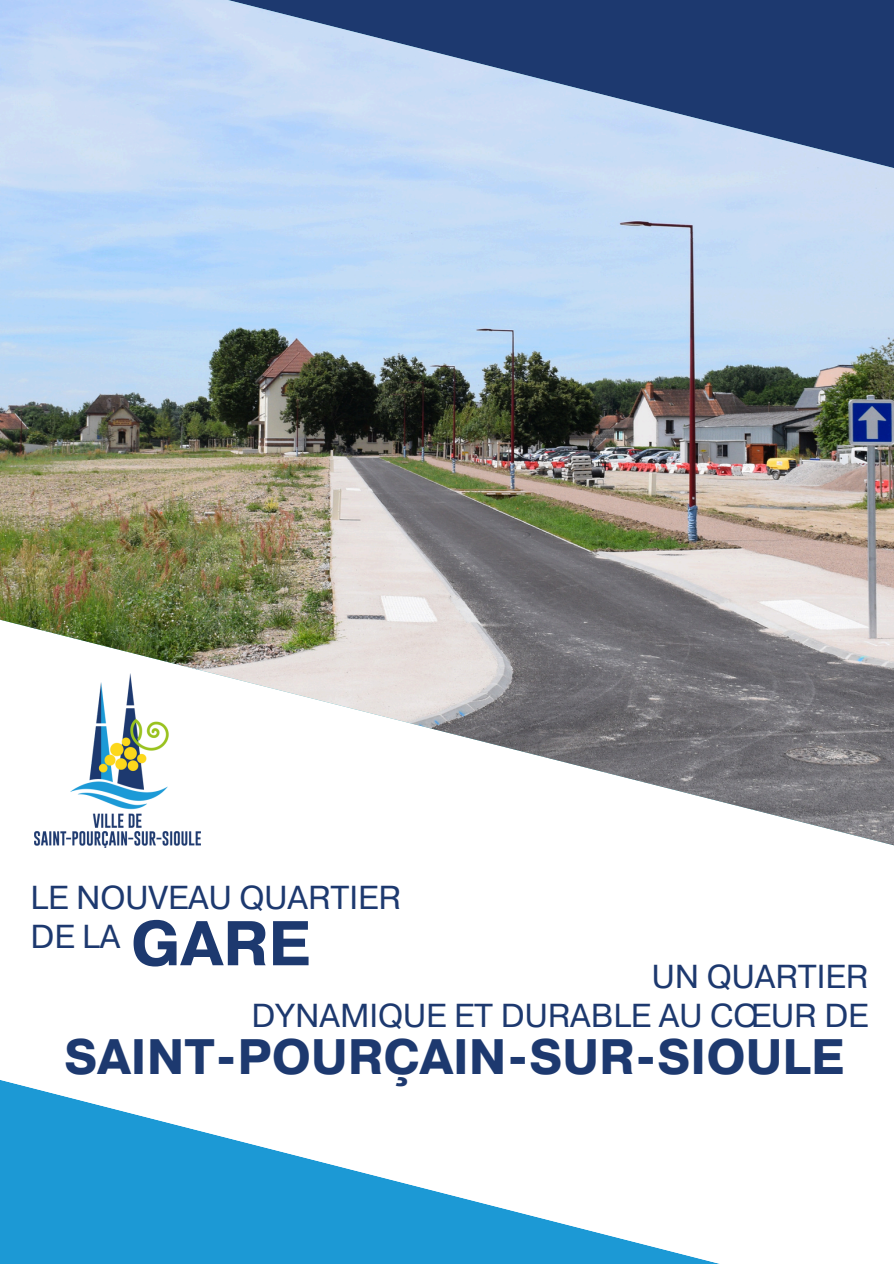
<style>
.page{position:relative;width:894px;height:1264px;background:#fff}
.page>*{position:absolute;margin:0;border:0;box-sizing:border-box;transform-origin:0 0}
.t1{font:700 63px "Pragmatica";color:#1d396f}
.t2{font:700 49.5px "Pragmatica";color:#1d396f}
.t3{font:33px "Pragmatica";color:#1d396f}
</style>
<div class="page">
<img style="left:0;top:0;width:893px;height:846px">
<img style="left:35px;top:673px;width:165px;height:174px">
<svg style="left:0;top:1080px;width:716px;height:183px;fill:#1c99d5"></svg>
<p class="t3" style="left:31px;top:875px;width:371px">LE NOUVEAU QUARTIER</p>
<h1 class="t3" style="left:31px;top:915px;width:91px">DE LA</h1>
<p class="t1" style="left:131px;top:901px;width:180px">GARE</p>
<p class="t3" style="left:651px;top:954px;width:218px">UN QUARTIER</p>
<h2 class="t3" style="left:251px;top:993px;width:618px">DYNAMIQUE ET DURABLE AU CŒUR DE</h2>
<p class="t2" style="left:64px;top:1024px;width:781px">SAINT-POURÇAIN-SUR-SIOULE</p>
</div>
